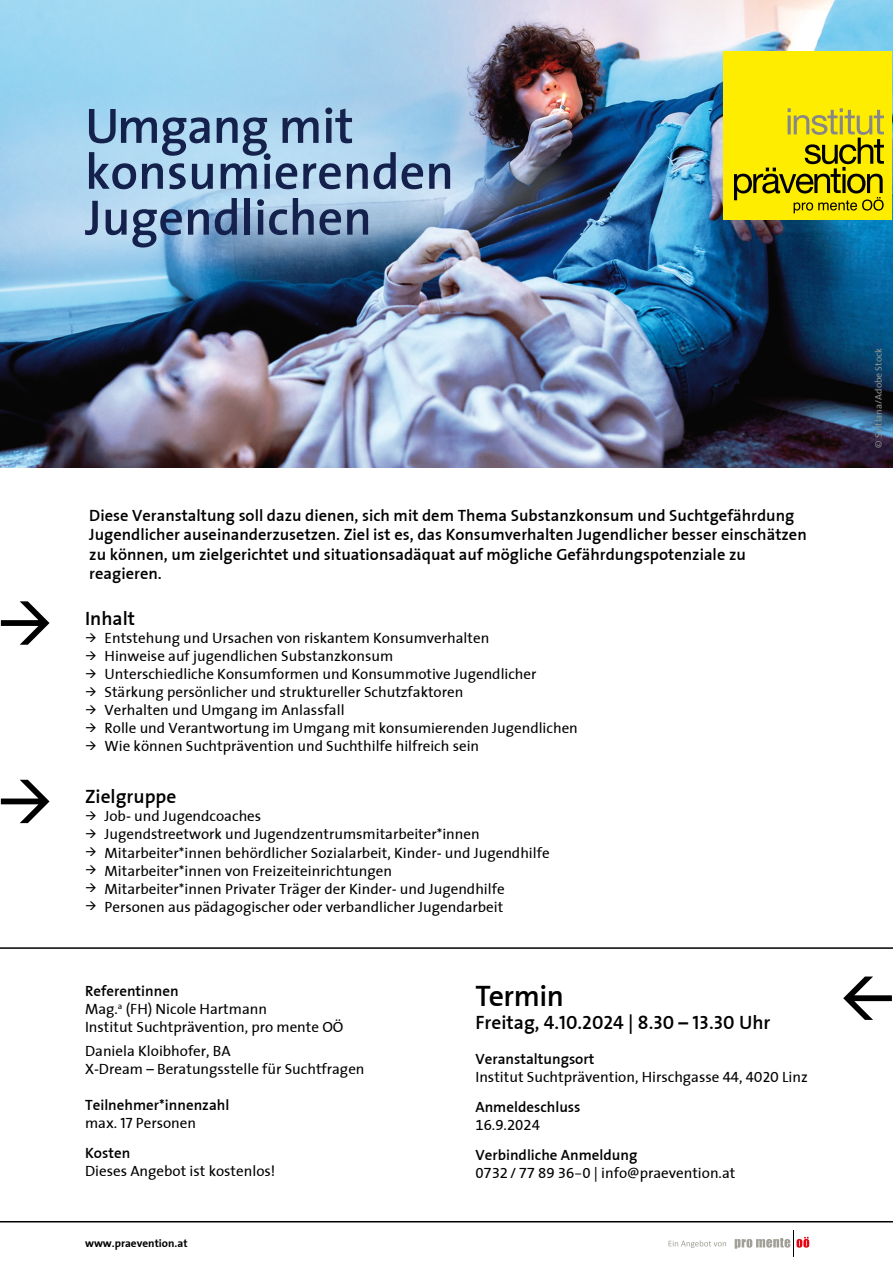
<style>
.page{position:relative;width:893px;height:1263px;background:#fff}
.page>*{position:absolute;margin:0;border:0;box-sizing:border-box;transform-origin:0 0}
.t1{font:600 50.25px/45.9px "The Sans";color:#14214c}
.t2{font:600 30px "The Sans";letter-spacing:-.02em;color:#000}
.t3{font:19.5px "The Sans Semi Bold Caps";color:#000}
.t4{font:600 19.5px "The Sans";color:#000}
.t5{font:600 16.5px/19.5px "The Sans";color:#000}
.t6{font:15px/18px "The Sans";color:#000}
.t7{font:600 15px/18px "The Sans";color:#000}
.t8{font:15px "The Sans Expert";color:#000}
.t9{font:700 11.25px "The Sans";color:#000}
.t10{font:9.75px "The Sans";color:#8d9490}
.s1{color:#14224c}
.s2{font-weight:600}
.s3{font-weight:400}
.s4{font-family:"The Sans Caps";font-weight:400}
.s5{font-family:"The Sans";font-weight:600}
.s6{font-family:"The Sans Caps"}
.s7{font-family:"The Sans Expert";font-weight:400}
</style>
<div class="page">
<img style="left:0;top:0;width:893px;height:468px">
<div style="left:723px;top:51px;width:169px;height:169px;background:#ffed00"></div>
<svg style="left:734px;top:108px;width:150px;height:105px"></svg>
<hr style="left:0;top:947px;width:893px;height:2px;background:#000">
<svg style="left:668px;top:1240px;width:58px;height:8px"></svg>
<svg style="left:735px;top:1230px;width:74px;height:27px"></svg>
<hr style="left:0;top:1221px;width:893px;height:1px;background:#000">
<h1 class="t1" style="left:85px;top:102px;width:370px"><span class="s1">U</span>mgan<span class="s1">g mit </span>konsumierenden<br>Jugendlichen</h1>
<p class="t5" style="left:89px;top:505px;width:719px">Diese Veranstaltung soll dazu dienen, sich mit dem Thema Substanzkonsum und Suchtgefährdung Jugendlicher auseinanderzusetzen. Ziel ist es, das Konsumverhalten Jugendlicher besser einschätzen zu können, um zielgerichtet und situationsadäquat auf mögliche Gefährdungspotenziale zu reagieren.</p>
<h3 class="t4" style="left:85px;top:602px;width:52px">Inhalt</h3>
<p class="t6" style="left:85px;top:628px;width:406px">→ Entstehung und Ursachen von riskantem Konsumverhalten</p>
<p class="t6" style="left:85px;top:646px;width:310px">→ Hinweise auf jugendlichen Substanzkonsum</p>
<p class="t6" style="left:85px;top:664px;width:453px">→ Unterschiedliche Konsumformen und Konsummotive Jugendlicher</p>
<p class="t6" style="left:85px;top:682px;width:380px">→ Stärkung persönlicher und struktureller Schutzfaktoren</p>
<p class="t6" style="left:85px;top:700px;width:261px">→ Verhalten und Umgang im Anlassfall</p>
<p class="t6" style="left:85px;top:718px;width:494px">→ Rolle und Verantwortung im Umgang mit konsumierenden Jugendlichen</p>
<p class="t6" style="left:85px;top:736px;width:396px">→ Wie können Suchtprävention und Suchthilfe hilfreich sein</p>
<h3 class="t4" style="left:85px;top:781px;width:93px">Zielgruppe</h3>
<p class="t6" style="left:85px;top:807px;width:178px">→ Job- und Jugendcoaches</p>
<p class="t6" style="left:85px;top:825px;width:396px">→ Jugendstreetwork und Jugendzentrumsmitarbeiter*innen</p>
<p class="t6" style="left:85px;top:843px;width:466px">→ Mitarbeiter*innen behördlicher Sozialarbeit, Kinder- und Jugendhilfe</p>
<p class="t6" style="left:85px;top:861px;width:309px">→ Mitarbeiter*innen von Freizeiteinrichtungen</p>
<p class="t6" style="left:85px;top:879px;width:421px">→ Mitarbeiter*innen Privater Träger der Kinder- und Jugendhilfe</p>
<p class="t6" style="left:85px;top:897px;width:420px">→ Personen aus pädagogischer oder verbandlicher Jugendarbeit</p>
<p class="t6" style="left:85px;top:981px;width:260px"><span class="s2">Referentinnen<br></span>Mag.<sup>a</sup> (FH) Nicole Hartmann<br>Institut Suchtprävention, pro mente OÖ</p>
<p class="t6" style="left:85px;top:1041px;width:281px">Daniela Kloibhofer, BA<br>X-Dream – Beratungsstelle für Suchtfragen</p>
<p class="t7" style="left:85px;top:1095px;width:146px">Teilnehmer*innenzahl <span class="s3">max.</span> <span class="s4">17</span> <span class="s3">Personen</span></p>
<p class="t7" style="left:85px;top:1143px;width:47px">Kosten</p>
<p class="t6" style="left:85px;top:1161px;width:192px">Dieses Angebot ist kostenlos!</p>
<p class="t9" style="left:85px;top:1233px;width:104px">www.praevention.at</p>
<h2 class="t2" style="left:475px;top:971px;width:90px">Termin</h2>
<h3 class="t3" style="left:475px;top:1006px;width:297px"><span class="s5">Freitag,</span> 4.10.2024 | 8.30 – 13.30 <span class="s5">Uhr</span></h3>
<p class="t6" style="left:475px;top:1049px;width:334px"><span class="s2">Veranstaltungsort<br></span>Institut Suchtprävention, Hirschgasse <span class="s6">44</span>, <span class="s6">4020</span> Linz</p>
<p class="t7" style="left:475px;top:1097px;width:107px">Anmeldeschluss</p>
<p class="t8" style="left:475px;top:1112px;width:66px">16.9.2024</p>
<p class="t7" style="left:475px;top:1145px;width:262px">Verbindliche Anmeldung<br><span class="s7">0732 / 77 89 36-0</span> <span class="s3">| info@praevention.at</span></p>
<p class="t10" style="left:870px;top:447px;width:101px;rotate:-90deg">© Svitlana/Adobe Stock</p>
</div>
